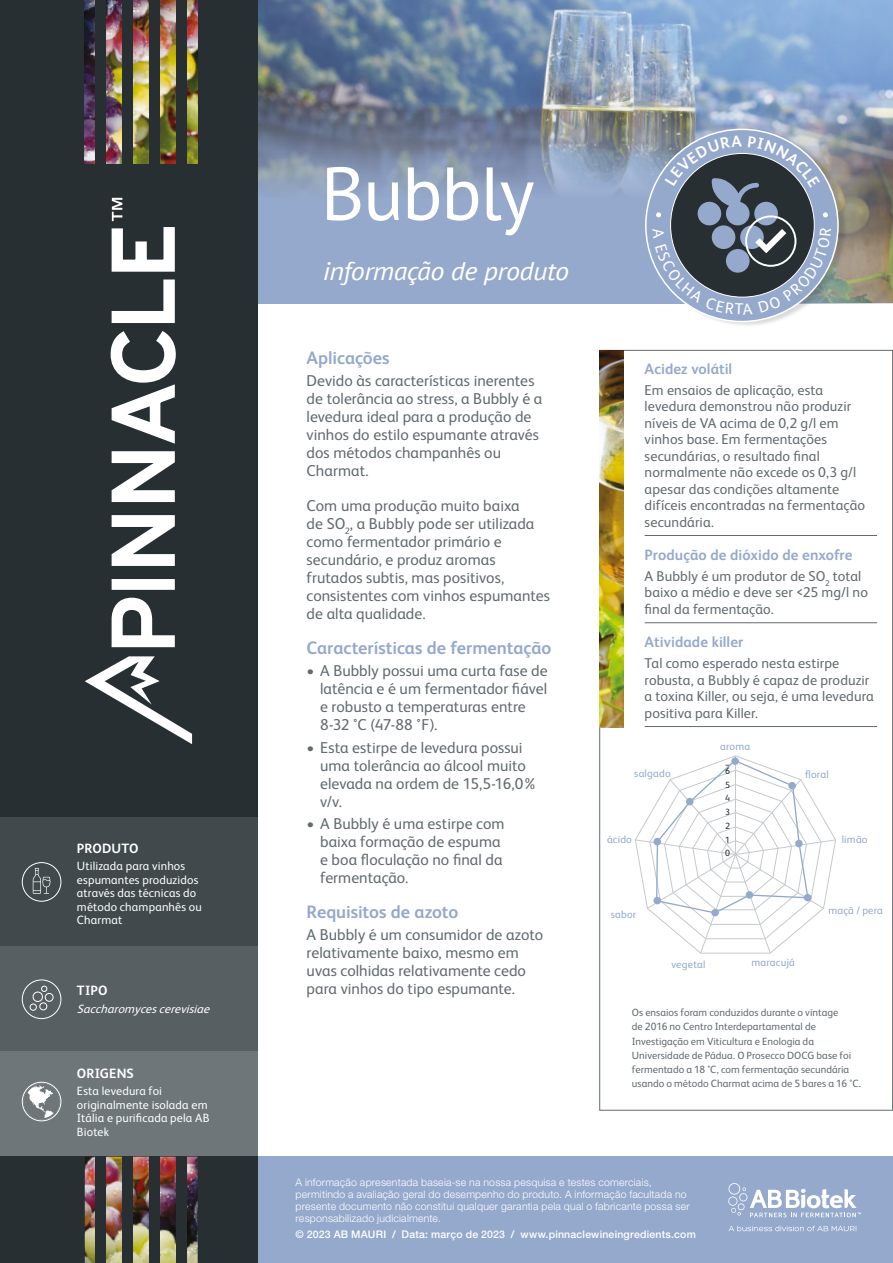
<style>
.page{position:relative;width:893px;height:1263px;background:#fff}
.page>*{position:absolute;margin:0;border:0;box-sizing:border-box;transform-origin:0 0}
.t1{font:75px "PT Sans";letter-spacing:-.02em;color:#fff}
.t2{font:italic 25.5px "PT Sans";letter-spacing:-.02em;color:#fff;scale:1.1 1}
.t3{font:700 18px "FS Albert";letter-spacing:-.005em;color:#95a9cd}
.t4{font:15.75px/18px "FS Albert";color:#626b6f}
.t5{font:700 15px "FS Albert";color:#95a9cd}
.t6{font:14.25px/16.5px "FS Albert";letter-spacing:.005em;color:#626b6f}
.t7{font:700 13.5px "FS Albert";letter-spacing:.01em;color:#fff}
.t8{font:12px/13.5px "FS Albert";letter-spacing:.015em;color:#fff}
.t9{font:italic 12px "FS Albert";color:#fff}
.t10{font:10.65px "FS Albert";letter-spacing:.02em;color:#95a9cd}
.t11{font:300 10.5px/12px "Helvetica Neue LT Std";letter-spacing:.02em;color:#fff}
.t12{font:10.5px/14.2px "FS Albert";color:#626b6f}
.t13{font:500 10.5px "Helvetica Neue LT Std";letter-spacing:.02em;color:#fff}
.t14{font:9px "FS Albert";color:#282f32}
</style>
<div class="page">
<div style="left:198px;top:0;width:695px;height:304px;background:#95a9cd"></div>
<img style="left:258px;top:0;width:635px;height:198px">
<div style="left:0;top:1016px;width:258px;height:247px;background:#6e767a"></div>
<div style="left:0;top:817px;width:258px;height:129px;background:#41494c"></div>
<div style="left:0;top:946px;width:258px;height:105px;background:#575f63"></div>
<div style="left:22px;top:862px;width:39px;height:40px;border:1px solid #fff;border-radius:50%"></div>
<svg style="left:33px;top:868px;width:18px;height:26px"></svg>
<div style="left:22px;top:979px;width:39px;height:40px;border:1px solid #fff;border-radius:50%"></div>
<svg style="left:41px;top:986px;width:6px;height:6px"></svg>
<div style="left:45px;top:993px;width:8px;height:9px;border:1px solid #fff;border-radius:50%"></div>
<div style="left:30px;top:1003px;width:7px;height:8px;border:1px solid #fff;border-radius:50%"></div>
<div style="left:33px;top:992px;width:10px;height:10px;border:1px solid #fff;border-radius:50%"></div>
<div style="left:39px;top:1002px;width:8px;height:8px;border:1px solid #fff;border-radius:50%"></div>
<div style="left:22px;top:1082px;width:39px;height:39px;border:1px solid #fff;border-radius:50%"></div>
<svg style="left:23px;top:1083px;width:37px;height:37px"></svg>
<div style="left:647px;top:127px;width:201px;height:200px;background:#000;opacity:.15"></div>
<svg style="left:646px;top:129px;width:192px;height:193px"></svg>
<hr style="left:645px;top:535px;width:232px;height:1px;background:#626b6f">
<hr style="left:645px;top:622px;width:232px;height:1px;background:#626b6f">
<hr style="left:645px;top:726px;width:232px;height:1px;background:#626b6f">
<img style="left:600px;top:350px;width:23px;height:377px">
<svg style="left:635px;top:755px;width:201px;height:199px"></svg>
<div style="left:0;top:1157px;width:893px;height:106px;background:#95a9cd"></div>
<div style="left:0;top:0;width:258px;height:817px;background:#282f32"></div>
<img style="left:85px;top:0;width:113px;height:164px">
<div style="left:95px;top:0;width:11px;height:173px;background:#282f32"></div>
<div style="left:122px;top:0;width:11px;height:173px;background:#282f32"></div>
<div style="left:149px;top:0;width:11px;height:173px;background:#282f32"></div>
<div style="left:176px;top:0;width:11px;height:173px;background:#282f32"></div>
<div style="left:0;top:1157px;width:258px;height:106px;background:#282f32"></div>
<img style="left:85px;top:1157px;width:113px;height:106px">
<div style="left:176px;top:1157px;width:11px;height:106px;background:#282f32"></div>
<div style="left:149px;top:1157px;width:11px;height:106px;background:#282f32"></div>
<div style="left:122px;top:1157px;width:11px;height:106px;background:#282f32"></div>
<div style="left:95px;top:1157px;width:11px;height:106px;background:#282f32"></div>
<svg style="left:728px;top:1225px;width:128px;height:6px"></svg>
<svg style="left:728px;top:1183px;width:133px;height:34px"></svg>
<svg style="left:85px;top:656px;width:107px;height:88px"></svg>
<svg style="left:111px;top:597px;width:64px;height:51px"></svg>
<div style="left:112px;top:579px;width:63px;height:11px;background:#fff;border:3px solid #fff"></div>
<svg style="left:111px;top:515px;width:64px;height:51px"></svg>
<svg style="left:110px;top:198px;width:66px;height:305px"></svg>
<svg style="left:653px;top:136px;width:178px;height:179px"></svg>
<p class="t7" style="left:77px;top:839px;width:63px">PRODUTO</p>
<p class="t8" style="left:77px;top:859px;width:126px">Utilizada para vinhos espumantes produzidos através das técnicas do método champanhês ou<br>Charmat</p>
<p class="t7" style="left:77px;top:981px;width:32px">TIPO</p>
<p class="t9" style="left:77px;top:1001px;width:138px">Saccharomycescerevisiae</p>
<p class="t7" style="left:77px;top:1064px;width:58px">ORIGENS</p>
<p class="t8" style="left:77px;top:1084px;width:134px">Esta levedura foi originalmente isolada em<br>Itália e purificada pela AB<br>Biotek</p>
<h1 class="t1" style="left:321px;top:145px;width:215px">Bubbly</h1>
<h2 class="t2" style="left:323px;top:255px;width:225px">informação de produto</h2>
<p class="t3" style="left:307px;top:345px;width:85px">Aplicações</p>
<p class="t4" style="left:307px;top:371px;width:237px">Devido às características inerentes de tolerância ao stress, a Bubbly é a levedura ideal para a produção de vinhos do estilo espumante através dos métodos champanhês ou<br>Charmat.</p>
<p class="t4" style="left:307px;top:496px;width:245px">Com uma produção muito baixa<br>de SO<sub>2</sub>, a Bubbly pode ser utilizada como fermentador primário e secundário, e produz aromas frutados subtis, mas positivos, consistentes com vinhos espumantes de alta qualidade.</p>
<p class="t3" style="left:307px;top:636px;width:246px">Características de fermentação</p>
<p class="t4" style="left:320px;top:661px;width:229px;text-indent:-13px">• A Bubbly possui uma curta fase de latência e é um fermentador fiável e robusto a temperaturas entre<br>8-32 °C (47-88 °F).</p>
<p class="t4" style="left:320px;top:737px;width:219px;text-indent:-13px">• Esta estirpe de levedura possui uma tolerância ao álcool muito elevada na ordem de 15,5-16,0% v/v.</p>
<p class="t4" style="left:320px;top:814px;width:186px;text-indent:-13px">• A Bubbly é uma estirpe com baixa formação de espuma e boa floculação no final da fermentação.</p>
<p class="t3" style="left:307px;top:899px;width:153px">Requisitos de azoto</p>
<p class="t4" style="left:307px;top:925px;width:238px">A Bubbly é um consumidor de azoto relativamente baixo, mesmo em uvas colhidas relativamente cedo para vinhos do tipo espumante.</p>
<p class="t5" style="left:645px;top:358px;width:89px">Acidez volátil</p>
<p class="t6" style="left:645px;top:381px;width:222px">Em ensaios de aplicação, esta levedura demonstrou não produzir níveis de VA acima de 0,2 g/l em vinhos base. Em fermentações secundárias, o resultado final normalmente não excede os 0,3 g/l apesar das condições altamente difíceis encontradas na fermentação secundária.</p>
<p class="t5" style="left:645px;top:545px;width:209px">Produção de dióxido de enxofre</p>
<p class="t6" style="left:645px;top:567px;width:225px">A Bubbly é um produtor de SO<sub>2</sub> total baixo a médio e deve ser &lt;25 mg/l no final da fermentação.</p>
<p class="t5" style="left:645px;top:632px;width:100px">Atividade killer</p>
<p class="t6" style="left:645px;top:654px;width:231px">Tal como esperado nesta estirpe robusta, a Bubbly é capaz de produzir a toxina Killer, ou seja, é uma levedura positiva para Killer.</p>
<p class="t10" style="left:634px;top:766px;width:38px">salgado</p>
<p class="t10" style="left:607px;top:832px;width:26px">ácido</p>
<p class="t10" style="left:720px;top:739px;width:32px">aroma</p>
<p class="t14" style="left:725px;top:763px;width:6px">67</p>
<p class="t14" style="left:725px;top:778px;width:6px">5</p>
<p class="t14" style="left:725px;top:792px;width:6px">4</p>
<p class="t14" style="left:725px;top:806px;width:6px">3</p>
<p class="t14" style="left:725px;top:820px;width:6px">2</p>
<p class="t14" style="left:725px;top:834px;width:6px">1</p>
<p class="t14" style="left:725px;top:847px;width:6px">0</p>
<p class="t10" style="left:805px;top:767px;width:25px">floral</p>
<p class="t10" style="left:842px;top:832px;width:27px">limão</p>
<p class="t10" style="left:611px;top:907px;width:27px">sabor</p>
<p class="t10" style="left:671px;top:957px;width:36px">vegetal</p>
<p class="t10" style="left:751px;top:956px;width:45px">maracujá</p>
<p class="t10" style="left:828px;top:903px;width:56px">maçã / pera</p>
<p class="t12" style="left:632px;top:1005px;width:231px">Os ensaios foram conduzidos durante o vintage<br>de 2016 no Centro Interdepartamental de Investigação em Viticultura e Enologia da Universidade de Pádua. O Prosecco DOCG base foi fermentado a 18 °C, com fermentação secundária usando o método Charmat acima de 5 bares a 16 °C.</p>
<p class="t11" style="left:296px;top:1176px;width:396px">A informação apresentada baseia-se na nossa pesquisa e testes comerciais, permitindo a avaliação geral do desempenho do produto. A informação facultada no presente documento não constitui qualquer garantia pela qual o fabricante possa ser responsabilizado judicialmente.</p>
<p class="t13" style="left:296px;top:1228px;width:402px">© 2023 AB MAURI / Data: março de 2023 / www.pinnaclewineingredients.com</p>
</div>
